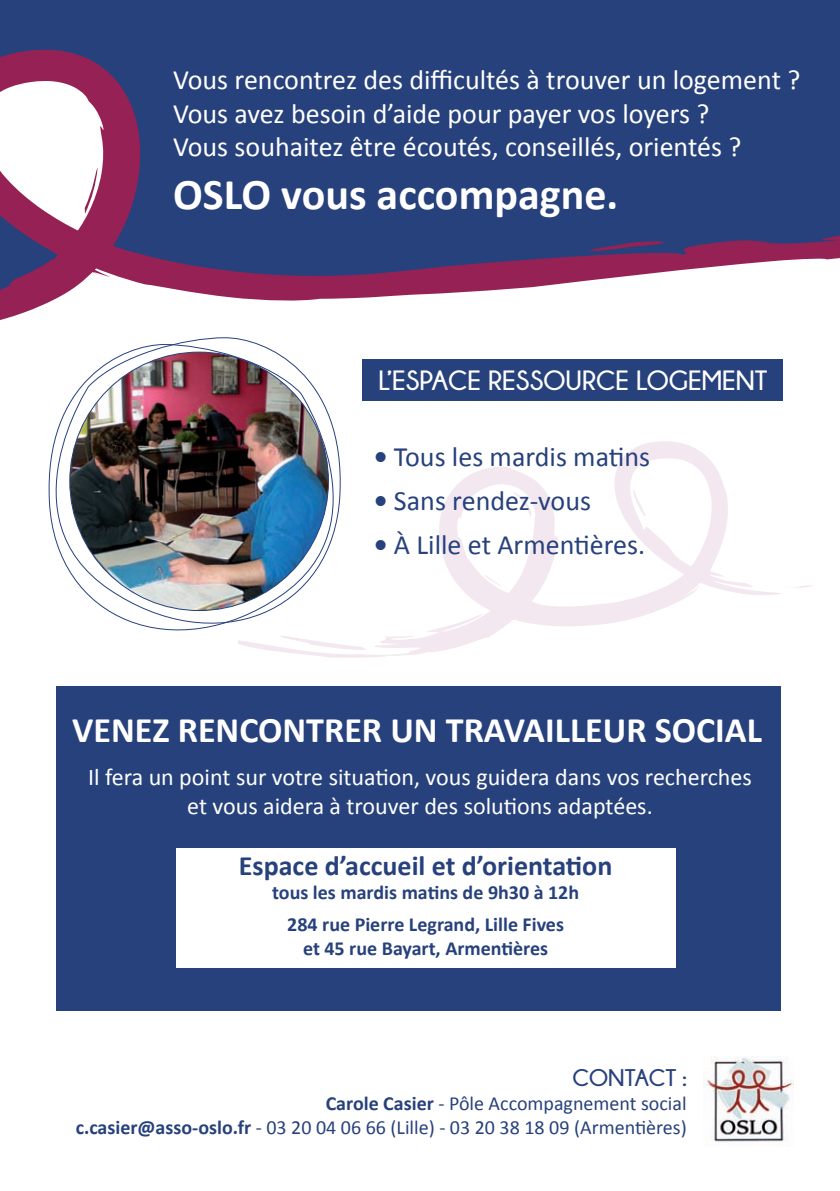
<style>
.page{position:relative;width:840px;height:1191px;background:#fff}
.page>*{position:absolute;margin:0;border:0;box-sizing:border-box;transform-origin:0 0}
.t1{font:700 44px "Calibri";color:#fff}
.t2{font:700 36px "Calibri";color:#fff}
.t3{font:28px/33.6px "Calibri";color:#fff}
.t4{font:28px "Calibri";color:#27417c}
.t5{font:700 28px "Calibri";color:#27417c}
.t6{font:700 27.8px "Champagne&Limousines";color:#fff}
.t7{font:24px/28.8px "Calibri";color:#fff;text-align:center}
.t8{font:700 24px "Champagne&Limousines";color:#27417c}
.t9{font:20px/24px "Calibri";color:#27417c;text-align:right}
.t10{font:700 20px/32px "Calibri";color:#27417c;text-align:center}
.s1{font-weight:700}
</style>
<div class="page">
<div style="left:0;top:0;width:839px;height:50px;background:#27417c"></div>
<svg style="left:0;top:50px;width:839px;height:311px;fill:#27417c"></svg>
<svg style="left:0;top:50px;width:167px;height:210px"></svg>
<svg style="left:799px;top:585px;width:12px;height:3px"></svg>
<svg style="left:411px;top:441px;width:370px;height:214px"></svg>
<svg style="left:511px;top:492px;width:20px;height:25px"></svg>
<svg style="left:483px;top:575px;width:18px;height:12px"></svg>
<svg style="left:385px;top:636px;width:26px;height:21px"></svg>
<div style="left:362px;top:359px;width:420px;height:41px;background:#27417c"></div>
<svg style="left:4px;top:337px;width:342px;height:24px"></svg>
<img style="left:43px;top:344px;width:342px;height:314px">
<div style="left:56px;top:686px;width:724px;height:325px;background:#27417c"></div>
<div style="left:176px;top:848px;width:499px;height:119px;background:#fff"></div>
<img style="left:703px;top:1056px;width:90px;height:86px">
<p class="t3" style="left:173px;top:62px;width:628px">Vous rencontrez des difficultés à trouver un logement ?<br>Vous avez besoin d’aide pour payer vos loyers ?<br>Vous souhaitez être écoutés, conseillés, orientés ?</p>
<p class="t1" style="left:173px;top:167px;width:446px">OSLO vous accompagne.</p>
<p class="t6" style="left:378px;top:364px;width:390px">L’ESPACE RESSOURCE LOGEMENT</p>
<p class="t4" style="left:373px;top:439px;width:278px"><span class="s1">•</span> Tous les mardis matins</p>
<p class="t4" style="left:373px;top:483px;width:219px"><span class="s1">•</span> Sans rendez-vous</p>
<p class="t4" style="left:373px;top:527px;width:273px"><span class="s1">•</span> À Lille et Armentières.</p>
<p class="t2" style="left:72px;top:707px;width:690px">VENEZ RENCONTRER UN TRAVAILLEUR SOCIAL</p>
<p class="t7" style="left:88px;top:761px;width:664px">Il fera un point sur votre situation, vous guidera dans vos recherches et vous aidera à trouver des solutions adaptées.</p>
<p class="t5" style="left:239px;top:848px;width:375px">Espace d’accueil et d’orientation</p>
<p class="t10" style="left:272px;top:875px;width:308px">tous les mardis matins de 9h30 à 12h<br>284 rue Pierre Legrand, Lille Fives</p>
<p class="t10" style="left:303px;top:931px;width:246px">et 45 rue Bayart, Armentières</p>
<p class="t8" style="left:572px;top:1064px;width:116px">CONTACT :</p>
<p class="t9" style="left:76px;top:1090px;width:612px"><span class="s1">Carole Casier</span> - Pôle Accompagnement social<br><span class="s1">c.casier@asso-oslo.fr</span> - 03 20 04 06 66 (Lille) - 03 20 38 18 09 (Armentières)</p>
</div>
